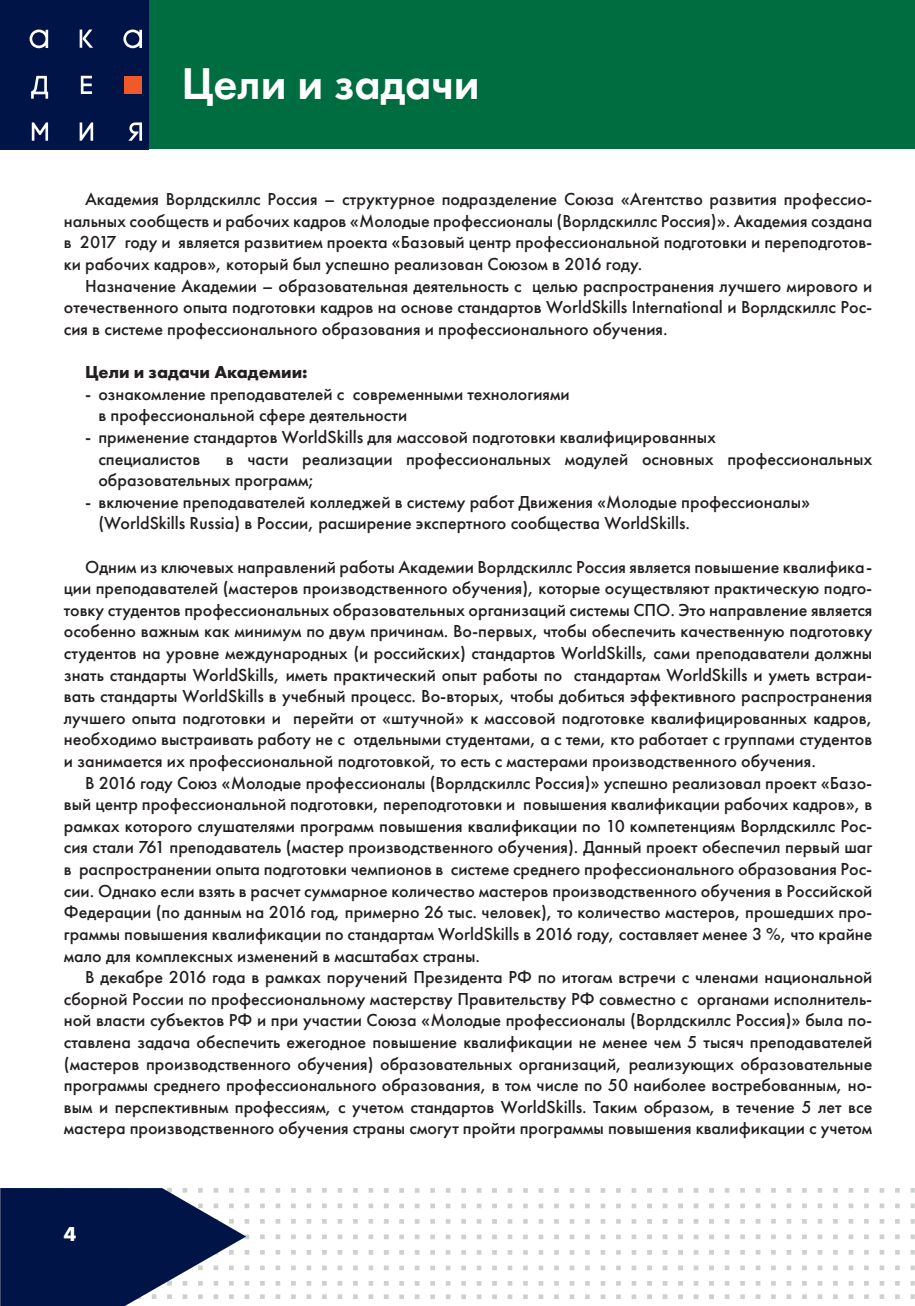
<style>
.page{position:relative;width:915px;height:1306px;background:#fff}
.page>*{position:absolute;margin:0;border:0;box-sizing:border-box;transform-origin:0 0}
.t1{font:600 46.2px "Futura PT";color:#fff}
.t2{font:700 21px "Futura PT";color:#fff}
.t3{font:500 18px/21.6px "Futura PT";color:#231f20;text-align:justify}
.t4{font:700 18px "Futura PT";color:#231f20}
</style>
<div class="page">
<svg style="left:0;top:1188px;width:914px;height:117px"></svg>
<div style="left:0;top:0;width:914px;height:149px;background:#006d41"></div>
<div style="left:0;top:0;width:149px;height:149px;background:#001447"></div>
<svg style="left:30px;top:30px;width:112px;height:111px"></svg>
<div style="left:124px;top:76px;width:18px;height:18px;background:#f15929"></div>
<h1 class="t1" style="left:181px;top:55px;width:299px">Цели и задачи</h1>
<p class="t3" style="left:64px;top:188px;width:809px;text-indent:21px">Академия Ворлдскиллс Россия – структурное подразделение Союза «Агентство развития профессио&shy;нальных сообществ и рабочих кадров «Молодые профессионалы (Ворлдскиллс Россия)». Академия создана в 2017 году и является развитием проекта «Базовый центр профессиональной подготовки и переподготов&shy;ки рабочих кадров», который был успешно реализован Союзом в 2016 году.</p>
<p class="t3" style="left:64px;top:275px;width:809px;text-indent:21px">Назначение Академии – образовательная деятельность с целью распространения лучшего мирового и отечественного опыта подготовки кадров на основе стандартов WorldSkills International и Ворлдскиллс Рос&shy;сия в системе профессионального образования и профессионального обучения.</p>
<p class="t4" style="left:85px;top:360px;width:224px">Цели и задачи Академии:</p>
<p class="t3" style="left:98px;top:383px;width:472px;text-indent:-13px">- ознакомление преподавателей с современными технологиями в профессиональной сфере деятельности</p>
<p class="t3" style="left:98px;top:426px;width:619px;text-indent:-13px">- применение стандартов WorldSkills для массовой подготовки квалифицированных специалистов</p>
<p class="t3" style="left:98px;top:447px;width:775px;text-indent:127px">в части реализации профессиональных модулей основных профессиональных образовательных программ;</p>
<p class="t3" style="left:98px;top:491px;width:713px;text-indent:-13px">- включение преподавателей колледжей в систему работ Движения «Молодые профессионалы» (WorldSkills Russia) в России, расширение экспертного сообщества WorldSkills.</p>
<p class="t3" style="left:64px;top:555px;width:809px;text-indent:21px">Одним из ключевых направлений работы Академии Ворлдскиллс Россия является повышение квалифика&shy;ции преподавателей (мастеров производственного обучения), которые осуществляют практическую подго&shy;товку студентов профессиональных образовательных организаций системы СПО. Это направление является особенно важным как минимум по двум причинам. Во-первых, чтобы обеспечить качественную подготовку студентов на уровне международных (и российских) стандартов WorldSkills, сами преподаватели должны знать стандарты WorldSkills, иметь практический опыт работы по стандартам WorldSkills и уметь встраи&shy;вать стандарты WorldSkills в учебный процесс. Во-вторых, чтобы добиться эффективного распространения лучшего опыта подготовки и перейти от «штучной» к массовой подготовке квалифицированных кадров, необходимо выстраивать работу не с отдельными студентами, а с теми, кто работает с группами студентов и занимается их профессиональной подготовкой, то есть с мастерами производственного обучения.</p>
<p class="t3" style="left:64px;top:771px;width:809px;text-indent:21px">В 2016 году Союз «Молодые профессионалы (Ворлдскиллс Россия)» успешно реализовал проект «Базо&shy;вый центр профессиональной подготовки, переподготовки и повышения квалификации рабочих кадров», в рамках которого слушателями программ повышения квалификации по 10 компетенциям Ворлдскиллс Рос&shy;сия стали 761 преподаватель (мастер производственного обучения). Данный проект обеспечил первый шаг в распространении опыта подготовки чемпионов в системе среднего профессионального образования Рос&shy;сии. Однако если взять в расчет суммарное количество мастеров производственного обучения в Российской Федерации (по данным на 2016 год, примерно 26 тыс. человек), то количество мастеров, прошедших про&shy;граммы повышения квалификации по стандартам WorldSkills в 2016 году, составляет менее 3 %, что крайне мало для комплексных изменений в масштабах страны.</p>
<p class="t3" style="left:64px;top:966px;width:809px;text-indent:21px">В декабре 2016 года в рамках поручений Президента РФ по итогам встречи с членами национальной сборной России по профессиональному мастерству Правительству РФ совместно с органами исполнитель&shy;ной власти субъектов РФ и при участии Союза «Молодые профессионалы (Ворлдскиллс Россия)» была по&shy;ставлена задача обеспечить ежегодное повышение квалификации не менее чем 5 тысяч преподавателей (мастеров производственного обучения) образовательных организаций, реализующих образовательные программы среднего профессионального образования, в том числе по 50 наиболее востребованным, но&shy;вым и перспективным профессиям, с учетом стандартов WorldSkills. Таким образом, в течение 5 лет все мастера производственного обучения страны смогут пройти программы повышения квалификации с учетом</p>
<p class="t2" style="left:64px;top:1220px;width:14px">4</p>
</div>
